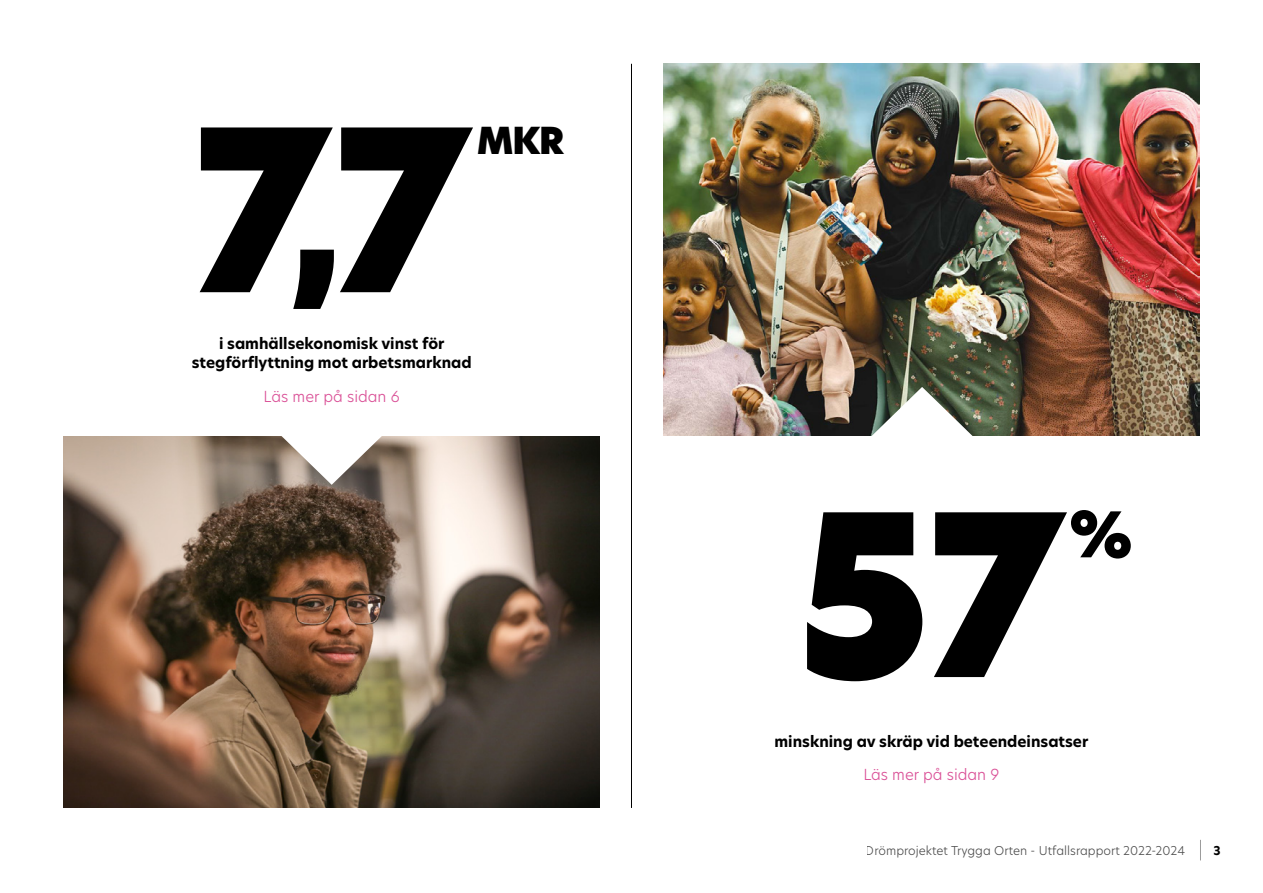
<style>
.page{position:relative;width:1263px;height:893px;background:#fff}
.page>*{position:absolute;margin:0;border:0;box-sizing:border-box;transform-origin:0 0}
.Brödtext{font:220.5px "New Hero Super";color:#000}
.Brödtext-2{font:61.5px "New Hero Super";color:#000}
.Brödtext-3{font:36.45px "New Hero Super";color:#000}
.t1{font:700 15px/19.5px "New Hero";color:#000;text-align:center}
.t2{font:300 15px "New Hero";color:#da5197}
.t3{font:300 12px "New Hero";color:#000}
.t4{font:700 12px "New Hero";color:#000}
</style>
<div class="page">
<img style="left:663px;top:64px;width:536px;height:371px">
<svg style="left:872px;top:387px;width:100px;height:49px"></svg>
<img style="left:64px;top:436px;width:536px;height:372px">
<svg style="left:281px;top:436px;width:101px;height:49px"></svg>
<hr style="left:631px;top:64px;width:1px;height:744px;background:#000">
<svg style="left:293px;top:250px;width:41px;height:59px"></svg>
<svg style="left:1200px;top:840px;width:1px;height:20px"></svg>
<p class="Brödtext-3" style="left:477px;top:115px;width:89px">MKR</p>
<p class="Brödtext" style="left:191px;top:60px;width:282px">77</p>
<p class="t1" style="left:192px;top:333px;width:281px">i samhällsekonomisk vinst för stegförflyttning mot arbetsmarknad</p>
<p class="t2" style="left:264px;top:386px;width:138px">Läs mer på sidan 6</p>
<p class="Brödtext" style="left:797px;top:445px;width:271px">57</p>
<p class="Brödtext-2" style="left:1069px;top:493px;width:65px">%</p>
<p class="t1" style="left:774px;top:732px;width:315px">minskning av skräp vid beteendeinsatser</p>
<p class="t2" style="left:863px;top:764px;width:137px">Läs mer på sidan 9</p>
<p class="t3" style="left:866px;top:842px;width:321px">Drömprojektet Trygga Orten - Utfallsrapport 2022-2024</p>
<p class="t4" style="left:1213px;top:842px;width:9px">3</p>
</div>
